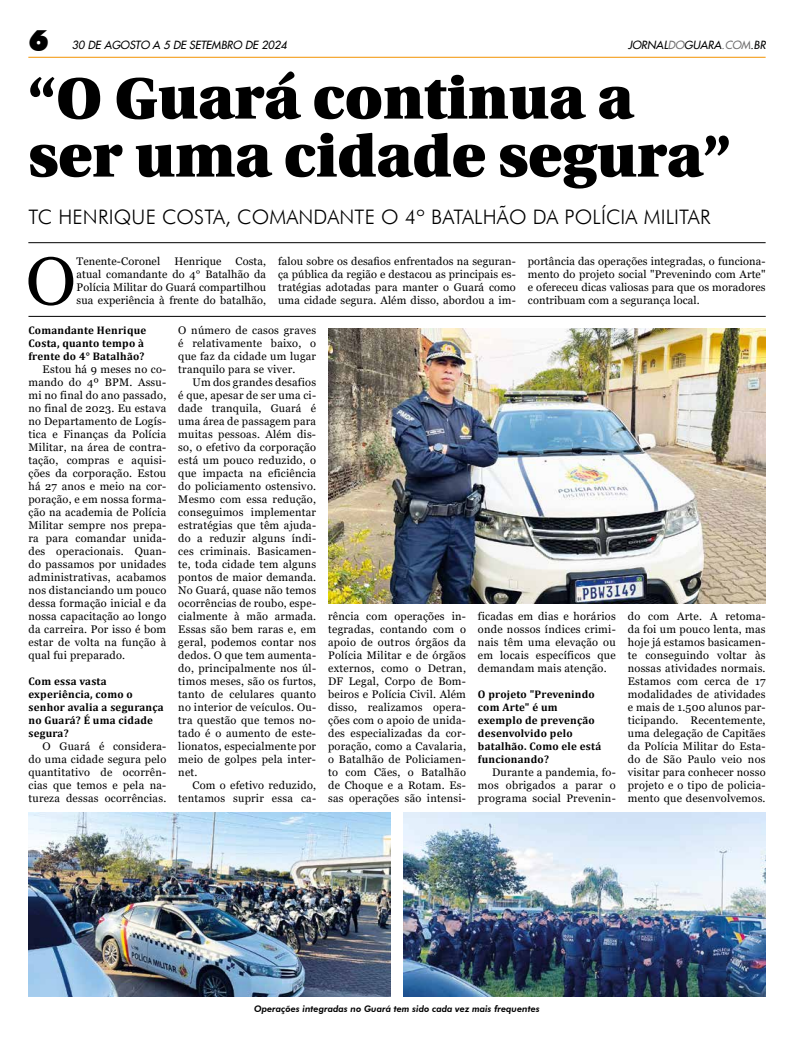
<style>
.page{position:relative;width:794px;height:1049px;background:#fff}
.page>*{position:absolute;margin:0;border:0;box-sizing:border-box;transform-origin:0 0}
.t1{font:67.3px "Georgia";color:#000}
.t2{font:900 58px/58px "Utopia";color:#000}
.t3{font:900 29.6px "Futura BT";color:#000}
.t4{font:300 20px "Futura BT";letter-spacing:.01em;color:#000}
.t5{font:11px/13px "Georgia";letter-spacing:.02em;color:#000;text-align:justify}
.t6{font:700 11px/13px "Cambria";letter-spacing:.02em;color:#000}
.t7{font:italic 11px "Futura 2";color:#000}
.t8{font:italic 800 9px "Futura BT";color:#000}
.s1{color:#706f6f}
</style>
<div class="page">
<hr style="left:28px;top:57px;width:737px;height:1px;background:#f39200">
<hr style="left:28px;top:242px;width:737px;height:1px;background:#000">
<hr style="left:28px;top:316px;width:737px;height:1px;background:#000">
<img style="left:329px;top:329px;width:436px;height:274px">
<img style="left:29px;top:813px;width:362px;height:184px">
<img style="left:403px;top:813px;width:362px;height:184px">
<h3 class="t3" style="left:28px;top:22px;width:22px">6</h3>
<p class="t7" style="left:72px;top:37px;width:216px">30 DE AGOSTO A 5 DE SETEMBRO DE 2024</p>
<p class="t7" style="left:628px;top:38px;width:139px">JORNAL<span class="s1">DO</span>GUARA<span class="s1">.COM</span>.BR</p>
<h2 class="t2" style="left:28px;top:70px;width:703px">“O Guará continua a ser uma cidade segura”</h2>
<h3 class="t4" style="left:28px;top:205px;width:683px">TC HENRIQUE COSTA, COMANDANTE O 4º BATALHÃO DA POLÍCIA MILITAR</h3>
<h1 class="t1" style="left:26px;top:240px;width:52px">O</h1>
<p class="t5" style="left:77px;top:255px;width:85px">Tenente-Coronel</p>
<p class="t5" style="left:174px;top:255px;width:49px">Henrique</p>
<p class="t5" style="left:77px;top:255px;width:191px;text-indent:159px">Costa, atual comandante do 4° Batalhão da Polícia Militar do Guará compartilhou sua experiência à frente do batalhão,</p>
<p class="t5" style="left:278px;top:255px;width:239px">falou sobre os desafios enfrentados na seguran&shy;ça pública da região e destacou as principais es&shy;tratégias adotadas para manter o Guará como uma cidade segura. Além disso, abordou a im-</p>
<p class="t5" style="left:528px;top:255px;width:239px">portância das operações integradas, o funciona&shy;mento do projeto social "Prevenindo com Arte" e ofereceu dicas valiosas para que os moradores contribuam com a segurança local.</p>
<p class="t6" style="left:28px;top:323px;width:119px">Comandante Henrique<br>Costa, quanto tempo à frente do 4° Batalhão?</p>
<p class="t5" style="left:28px;top:363px;width:139px;text-indent:14px">Estou há 9 meses no co&shy;mando do 4º BPM. Assu&shy;mi no final do ano passado, no final de 2023. Eu estava no Departamento de Logís&shy;tica e Finanças da Polícia Militar, na área de contra&shy;tação, compras e aquisi&shy;ções da corporação. Estou há 27 anos e meio na cor&shy;poração, e em nossa forma&shy;ção na academia de Polícia Militar sempre nos prepa&shy;ra para comandar unida&shy;des operacionais. Quan&shy;do passamos por unidades administrativas, acabamos nos distanciando um pouco dessa formação inicial e da nossa capacitação ao longo da carreira. Por isso é bom estar de volta na função à qual fui preparado.</p>
<p class="t6" style="left:28px;top:674px;width:137px">Com essa vasta experiência, como o senhor avalia a segurança no Guará? É uma cidade segura?</p>
<p class="t5" style="left:28px;top:740px;width:139px;text-indent:14px">O Guará é considera&shy;do uma cidade segura pelo quantitativo de ocorrên&shy;cias que temos e pela na&shy;tureza dessas ocorrências.</p>
<p class="t5" style="left:178px;top:324px;width:139px">O número de casos graves é relativamente baixo, o que faz da cidade um lugar tranquilo para se viver.</p>
<p class="t5" style="left:178px;top:376px;width:139px;text-indent:14px">Um dos grandes desafios é que, apesar de ser uma ci&shy;dade tranquila, Guará é uma área de passagem para muitas pessoas. Além dis&shy;so, o efetivo da corporação está um pouco reduzido, o que impacta na eficiência do policiamento ostensivo.<br>Mesmo com essa redução, conseguimos implementar estratégias que têm ajuda&shy;do a reduzir alguns índi&shy;ces criminais. Basicamen&shy;te, toda cidade tem alguns pontos de maior demanda.<br>No Guará, quase não temos ocorrências de roubo, espe&shy;cialmente à mão armada.<br>Essas são bem raras e, em geral, podemos contar nos dedos. O que tem aumenta&shy;do, principalmente nos úl&shy;timos meses, são os furtos, tanto de celulares quanto no interior de veículos. Ou&shy;tra questão que temos no&shy;tado é o aumento de este&shy;lionatos, especialmente por meio de golpes pela inter&shy;net.</p>
<p class="t5" style="left:178px;top:779px;width:139px;text-align:right">Com o efetivo reduzido, tentamos suprir essa ca-</p>
<p class="t5" style="left:328px;top:610px;width:139px">rência com operações in&shy;tegradas, contando com o apoio de outros órgãos da Polícia Militar e de órgãos externos, como o Detran, DF Legal, Corpo de Bom&shy;beiros e Polícia Civil. Além disso, realizamos opera&shy;ções com o apoio de unida&shy;des especializadas da cor&shy;poração, como a Cavalaria, o Batalhão de Policiamen&shy;to com Cães, o Batalhão de Choque e a Rotam. Es&shy;sas operações são intensi-</p>
<p class="t5" style="left:478px;top:610px;width:139px">ficadas em dias e horários onde nossos índices crimi&shy;nais têm uma elevação ou em locais específicos que demandam mais atenção.</p>
<p class="t6" style="left:478px;top:688px;width:125px">O projeto "Prevenindo com Arte" é um exemplo de prevenção desenvolvido pelo batalhão. Como ele está funcionando?</p>
<p class="t5" style="left:478px;top:766px;width:139px;text-indent:14px">Durante a pandemia, fo&shy;mos obrigados a parar o programa social Prevenin-</p>
<p class="t5" style="left:628px;top:610px;width:139px">do com Arte. A retoma&shy;da foi um pouco lenta, mas hoje já estamos basicamen&shy;te conseguindo voltar às nossas atividades normais.<br>Estamos com cerca de 17 modalidades de atividades e mais de 1.500 alunos par&shy;ticipando. Recentemente, uma delegação de Capitães da Polícia Militar do Esta&shy;do de São Paulo veio nos visitar para conhecer nosso projeto e o tipo de policia&shy;mento que desenvolvemos.</p>
<p class="t8" style="left:254px;top:1003px;width:287px">Operações integradas no Guará tem sido cada vez mais frequentes</p>
</div>
